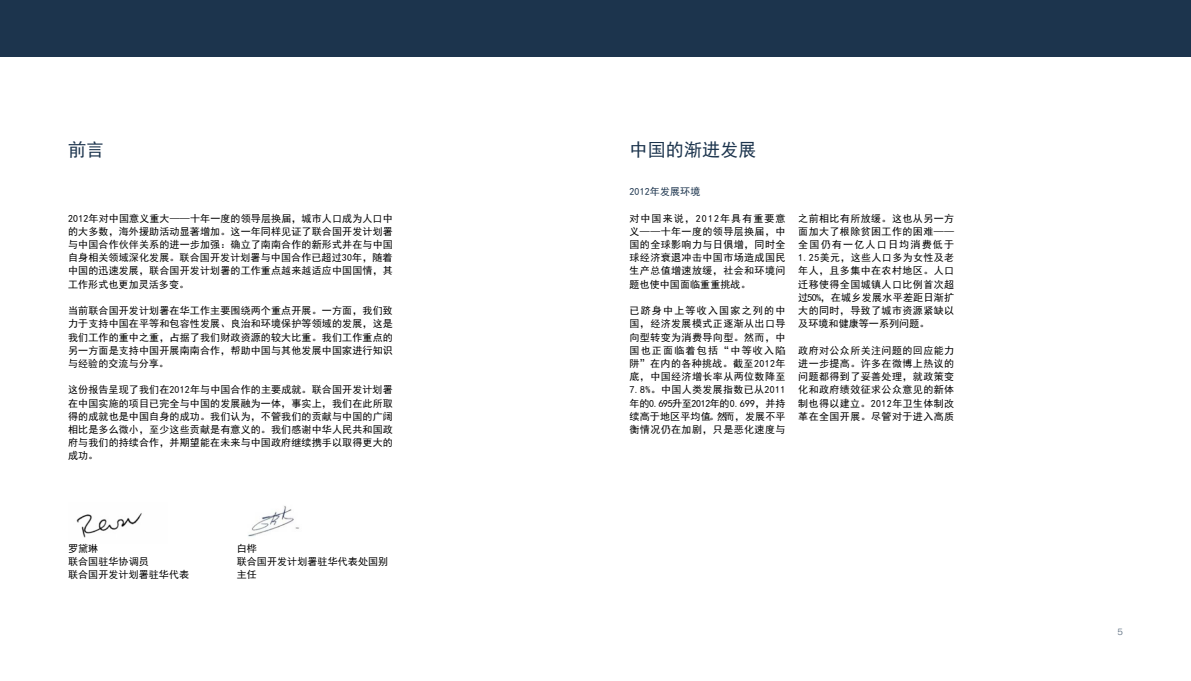
<style>
.page{position:relative;width:1191px;height:681px;background:#fff}
.page>*{position:absolute;margin:0;border:0;box-sizing:border-box;transform-origin:0 0}
.Kapitel_Demi{font:18px "Sim Hei";letter-spacing:.01em;color:#1c344d}
.Lauftext_Book{font:10px/13.2px "Sim Hei";letter-spacing:.015em;color:#000;text-align:justify}
.Zwischentitel_Demi{font:10px "Sim Hei";letter-spacing:.01em;color:#1c344d}
.t1{font:9.2px "Franklin Gothic LT Com";color:#607182}
</style>
<div class="page">
<img style="left:76px;top:513px;width:66px;height:25px">
<img style="left:248px;top:506px;width:51px;height:31px">
<div style="left:0;top:0;width:1191px;height:57px;background:#1c344d"></div>
<p class="Kapitel_Demi" style="left:68px;top:140px;width:38px">前言</p>
<p class="Kapitel_Demi" style="left:629px;top:140px;width:129px">中国的渐进发展</p>
<p class="Lauftext_Book" style="left:68px;top:211px;width:326px">2012年对中国意义重大——十年一度的领导层换届，城市人口成为人口中的大多数，海外援助活动显著增加。这一年同样见证了联合国开发计划署与中国合作伙伴关系的进一步加强：确立了南南合作的新形式并在与中国自身相关领域深化发展。联合国开发计划署与中国合作已超过30年，随着中国的迅速发展，联合国开发计划署的工作重点越来越适应中国国情，其工作形式也更加灵活多变。</p>
<p class="Lauftext_Book" style="left:68px;top:304px;width:326px">当前联合国开发计划署在华工作主要围绕两个重点开展。一方面，我们致力于支持中国在平等和包容性发展、良治和环境保护等领域的发展，这是我们工作的重中之重，占据了我们财政资源的较大比重。我们工作重点的另一方面是支持中国开展南南合作，帮助中国与其他发展中国家进行知识与经验的交流与分享。</p>
<p class="Lauftext_Book" style="left:68px;top:383px;width:326px">这份报告呈现了我们在2012年与中国合作的主要成就。联合国开发计划署在中国实施的项目已完全与中国的发展融为一体，事实上，我们在此所取得的成就也是中国自身的成功。我们认为，不管我们的贡献与中国的广阔相比是多么微小，至少这些贡献是有意义的。我们感谢中华人民共和国政府与我们的持续合作，并期望能在未来与中国政府继续携手以取得更大的成功。</p>
<p class="Zwischentitel_Demi" style="left:629px;top:186px;width:72px">2012年发展环境</p>
<p class="Lauftext_Book" style="left:629px;top:211px;width:157px">对中国来说，2012年具有重要意义——十年一度的领导层换届，中国的全球影响力与日俱增，同时全球经济衰退冲击中国市场造成国民生产总值增速放缓，社会和环境问题也使中国面临重重挑战。</p>
<p class="Lauftext_Book" style="left:629px;top:304px;width:157px">已跻身中上等收入国家之列的中国，经济发展模式正逐渐从出口导向型转变为消费导向型。然而，中国也正面临着包括“中等收入陷阱”在内的各种挑战。截至2012年底，中国经济增长率从两位数降至7.8%。中国人类发展指数已从2011年的0.695升至2012年的0.699，并持续高于地区平均值。然而，发展不平衡情况仍在加剧，只是恶化速度与</p>
<p class="Lauftext_Book" style="left:798px;top:211px;width:157px">之前相比有所放缓。这也从另一方面加大了根除贫困工作的困难——全国仍有一亿人口日均消费低于1.25美元，这些人口多为女性及老年人，且多集中在农村地区。人口迁移使得全国城镇人口比例首次超过50%，在城乡发展水平差距日渐扩大的同时，导致了城市资源紧缺以及环境和健康等一系列问题。</p>
<p class="Lauftext_Book" style="left:798px;top:343px;width:157px">政府对公众所关注问题的回应能力进一步提高。许多在微博上热议的问题都得到了妥善处理，就政策变化和政府绩效征求公众意见的新体制也得以建立。2012年卫生体制改革在全国开展。尽管对于进入高质</p>
<p class="Lauftext_Book" style="left:68px;top:541px;width:32px">罗黛琳</p>
<p class="Lauftext_Book" style="left:68px;top:554px;width:82px">联合国驻华协调员</p>
<p class="Lauftext_Book" style="left:68px;top:568px;width:123px">联合国开发计划署驻华代表</p>
<p class="Lauftext_Book" style="left:237px;top:541px;width:22px">白桦</p>
<p class="Lauftext_Book" style="left:237px;top:554px;width:153px">联合国开发计划署驻华代表处国别主任</p>
<p class="t1" style="left:1117px;top:626px;width:7px">5</p>
</div>
